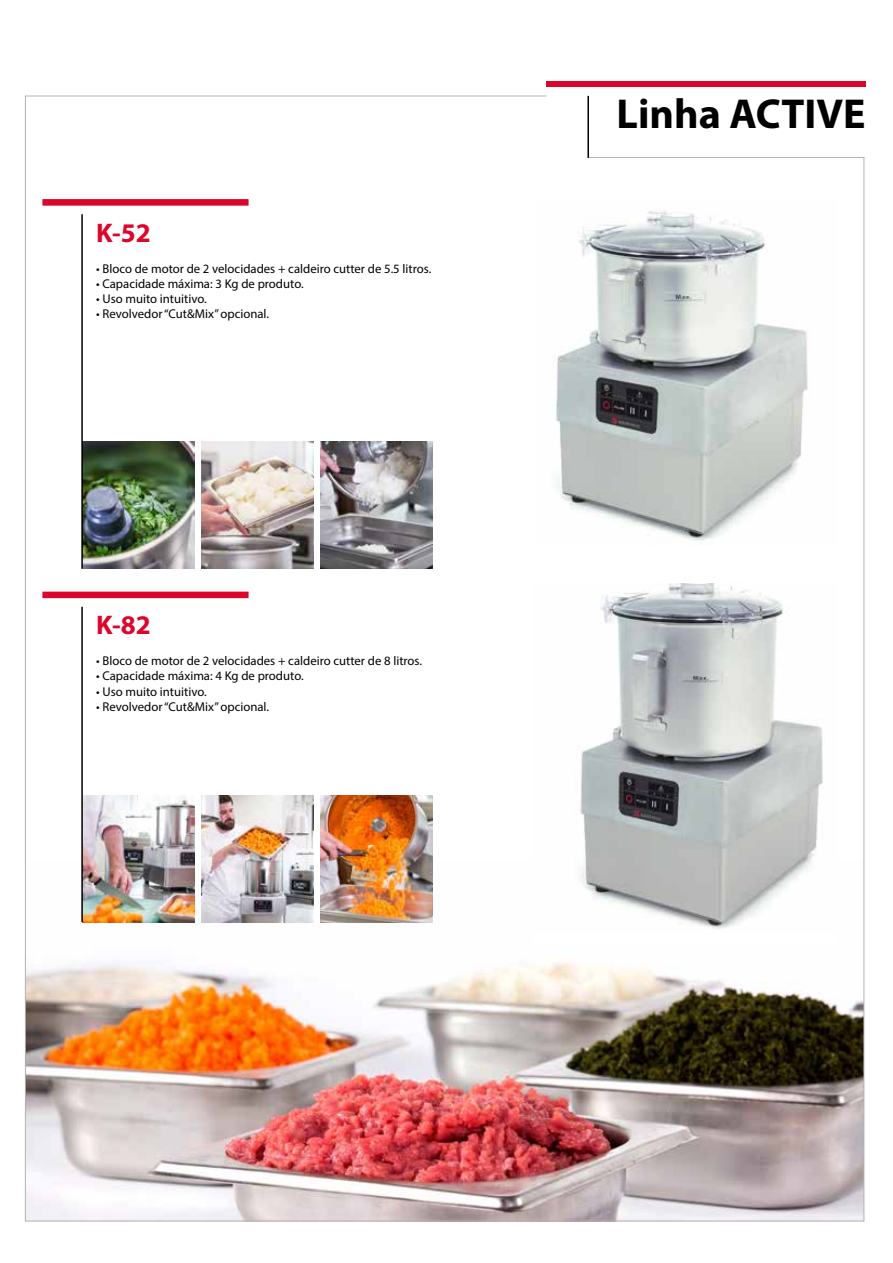
<style>
.page{position:relative;width:893px;height:1263px;background:#fff}
.page>*{position:absolute;margin:0;border:0;box-sizing:border-box;transform-origin:0 0}
.t1{font:700 42px "Myriad Pro";color:#000}
.t2{font:700 27px "Myriad Pro";color:#dd052b}
.t3{font:12.75px "Myriad Pro";color:#000}
</style>
<div class="page">
<img style="left:26px;top:861px;width:837px;height:359px">
<img style="left:83px;top:442px;width:112px;height:127px">
<img style="left:201px;top:442px;width:113px;height:127px">
<img style="left:83px;top:795px;width:112px;height:127px">
<img style="left:201px;top:795px;width:113px;height:127px">
<img style="left:320px;top:795px;width:112px;height:127px">
<img style="left:320px;top:442px;width:112px;height:127px">
<hr style="left:863px;top:157px;width:1px;height:1064px;background:#b3b2b2">
<hr style="left:25px;top:96px;width:1px;height:1125px;background:#b3b2b2">
<hr style="left:25px;top:96px;width:521px;height:1px;background:#b3b2b2">
<hr style="left:26px;top:1220px;width:838px;height:1px;background:#b3b2b2">
<hr style="left:587px;top:157px;width:277px;height:1px;background:#b3b2b2">
<div style="left:546px;top:81px;width:320px;height:5px;background:#dd052b"></div>
<hr style="left:587px;top:96px;width:2px;height:62px;background:#000">
<svg style="left:42px;top:199px;width:207px;height:7px"></svg>
<hr style="left:81px;top:214px;width:2px;height:355px;background:#000">
<img style="left:555px;top:211px;width:253px;height:330px">
<div style="left:42px;top:592px;width:207px;height:6px;background:#dd052b"></div>
<hr style="left:81px;top:607px;width:2px;height:315px;background:#000">
<div style="left:533px;top:583px;width:305px;height:360px;background:#fff"></div>
<img style="left:580px;top:583px;width:243px;height:346px">
<h2 class="t2" style="left:96px;top:215px;width:56px">K-52</h2>
<p class="t3" style="left:96px;top:260px;width:337px">• Bloco de motor de 2 velocidades + caldeiro cutter de 5.5 litros.</p>
<p class="t3" style="left:96px;top:276px;width:209px">• Capacidade máxima: 3 Kg de produto.</p>
<p class="t3" style="left:96px;top:291px;width:112px">• Uso muito intuitivo.</p>
<p class="t3" style="left:96px;top:306px;width:174px">• Revolvedor “Cut&amp;Mix” opcional.</p>
<h2 class="t2" style="left:96px;top:608px;width:56px">K-82</h2>
<p class="t3" style="left:96px;top:653px;width:327px">• Bloco de motor de 2 velocidades + caldeiro cutter de 8 litros.</p>
<p class="t3" style="left:96px;top:668px;width:209px">• Capacidade máxima: 4 Kg de produto.</p>
<p class="t3" style="left:96px;top:683px;width:112px">• Uso muito intuitivo.</p>
<p class="t3" style="left:96px;top:699px;width:174px">• Revolvedor “Cut&amp;Mix” opcional.</p>
<h1 class="t1" style="left:616px;top:86px;width:251px">Linha ACTIVE</h1>
</div>
